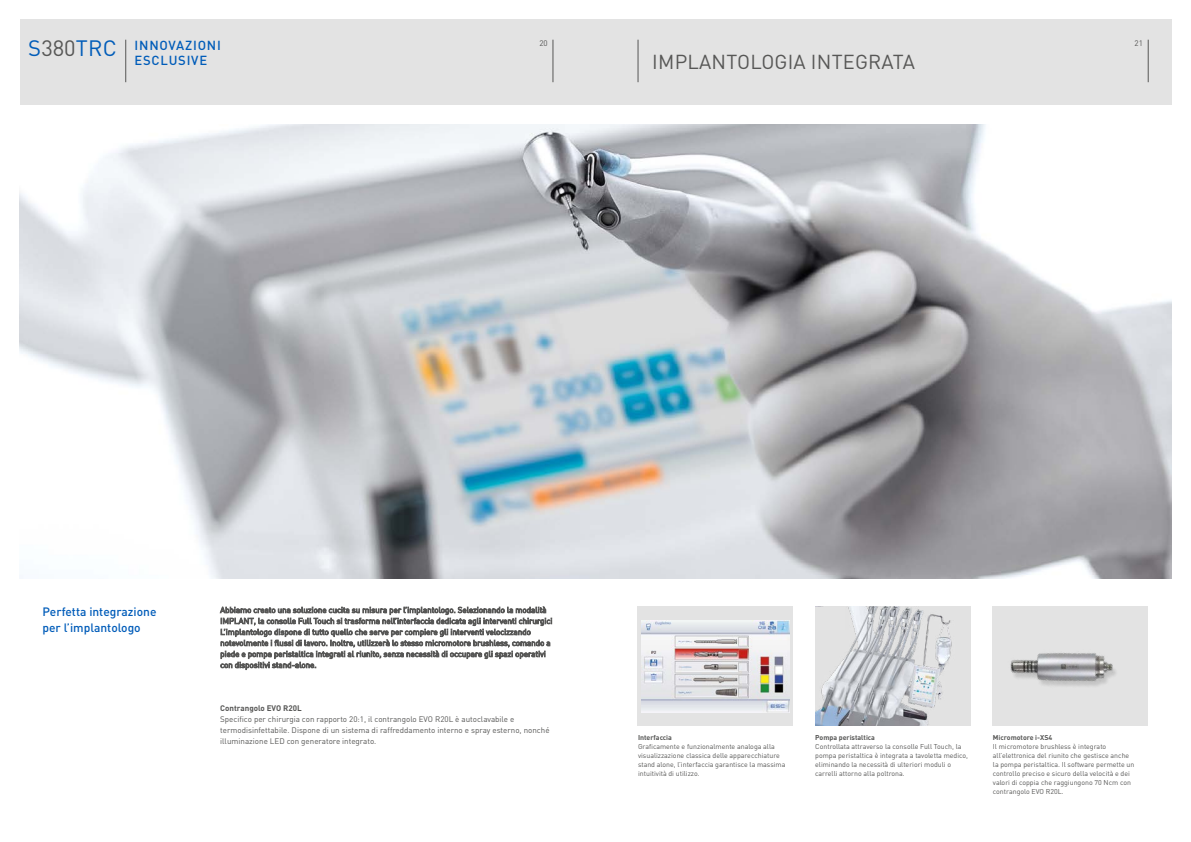
<style>
.page{position:relative;width:1191px;height:842px;background:#fff}
.page>*{position:absolute;margin:0;border:0;box-sizing:border-box;transform-origin:0 0}
.t1{font:22px "DIN Pro";letter-spacing:.005em;color:#005cb9}
._01_titolo{font:20px "DIN Pro";letter-spacing:.01em;color:#575756}
.t2{font:500 13px "DIN Pro";letter-spacing:.06em;color:#005cb9}
._02_sottotitolo{font:500 12px/16px "DIN Pro";color:#005cb9}
._05_corpo_testo_box{font:8px/11px "DIN Pro";color:#575756}
._04_titolo_box{font:700 8px "DIN Pro";color:#575756}
._05_corpo_testo_box-2{font:7px/9px "DIN Pro";color:#575756}
._04_titolo_box-2{font:700 7px "DIN Pro";color:#575756}
.s1{color:#575756}
</style>
<div class="page">
<div style="left:20px;top:20px;width:1151px;height:85px;background:#e3e3e3"></div>
<hr style="left:125px;top:40px;width:1px;height:42px;background:#575756">
<hr style="left:553px;top:40px;width:1px;height:42px;background:#575756">
<hr style="left:1148px;top:40px;width:1px;height:42px;background:#575756">
<hr style="left:638px;top:40px;width:1px;height:42px;background:#575756">
<div style="left:637px;top:607px;width:155px;height:119px;background:#e3e3e3"></div>
<img style="left:642px;top:620px;width:147px;height:92px">
<img style="left:815px;top:607px;width:155px;height:119px">
<div style="left:993px;top:607px;width:155px;height:119px;background:#e3e3e3"></div>
<img style="left:1010px;top:653px;width:106px;height:33px">
<img style="left:20px;top:125px;width:1151px;height:453px">
<div style="left:815px;top:607px;width:29px;height:22px;background:#e3e3e3"></div>
<svg style="left:220px;top:606px;width:332px;height:64px"></svg>
<h1 class="t1" style="left:28px;top:33px;width:90px">S<span class="s1">380</span>TRC</h1>
<p class="_05_corpo_testo_box" style="left:539px;top:37px;width:10px">20</p>
<p class="_05_corpo_testo_box" style="left:1134px;top:37px;width:10px">21</p>
<p class="_01_titolo" style="left:652px;top:48px;width:264px">IMPLANTOLOGIA INTEGRATA</p>
<p class="t2" style="left:135px;top:36px;width:88px">INNOVAZIONI</p>
<p class="t2" style="left:135px;top:52px;width:74px">ESCLUSIVE</p>
<p class="_02_sottotitolo" style="left:43px;top:603px;width:115px">Perfetta integrazione per l’implantologo</p>
<p class="_04_titolo_box" style="left:220px;top:703px;width:83px">Contrangolo EVO R20L</p>
<p class="_05_corpo_testo_box" style="left:220px;top:713px;width:331px">Specifico per chirurgia con rapporto 20:1, il contrangolo EVO R20L è autoclavabile e termodisinfettabile. Dispone di un sistema di raffreddamento interno e spray esterno, nonché illuminazione LED con generatore integrato.</p>
<p class="_04_titolo_box-2" style="left:638px;top:732px;width:35px">Interfaccia</p>
<p class="_05_corpo_testo_box-2" style="left:638px;top:741px;width:149px">Graficamente e funzionalmente analoga alla visualizzazione classica delle apparecchiature stand alone, l’interfaccia garantisce la massima intuitività di utilizzo.</p>
<p class="_04_titolo_box-2" style="left:815px;top:732px;width:61px">Pompa peristaltica</p>
<p class="_05_corpo_testo_box-2" style="left:815px;top:741px;width:154px">Controllata attraverso la consolle Full Touch, la pompa peristaltica è integrata a tavoletta medico, eliminando la necessità di ulteriori moduli o carrelli attorno alla poltrona.</p>
<p class="_04_titolo_box-2" style="left:993px;top:732px;width:61px">Micromotore i-XS4</p>
<p class="_05_corpo_testo_box-2" style="left:993px;top:741px;width:143px">Il micromotore brushless è integrato all’elettronica del riunito che gestisce anche la pompa peristaltica. Il software permette un controllo preciso e sicuro della velocità e dei valori di coppia che raggiungono 70 Ncm con contrangolo EVO R20L.</p>
</div>
